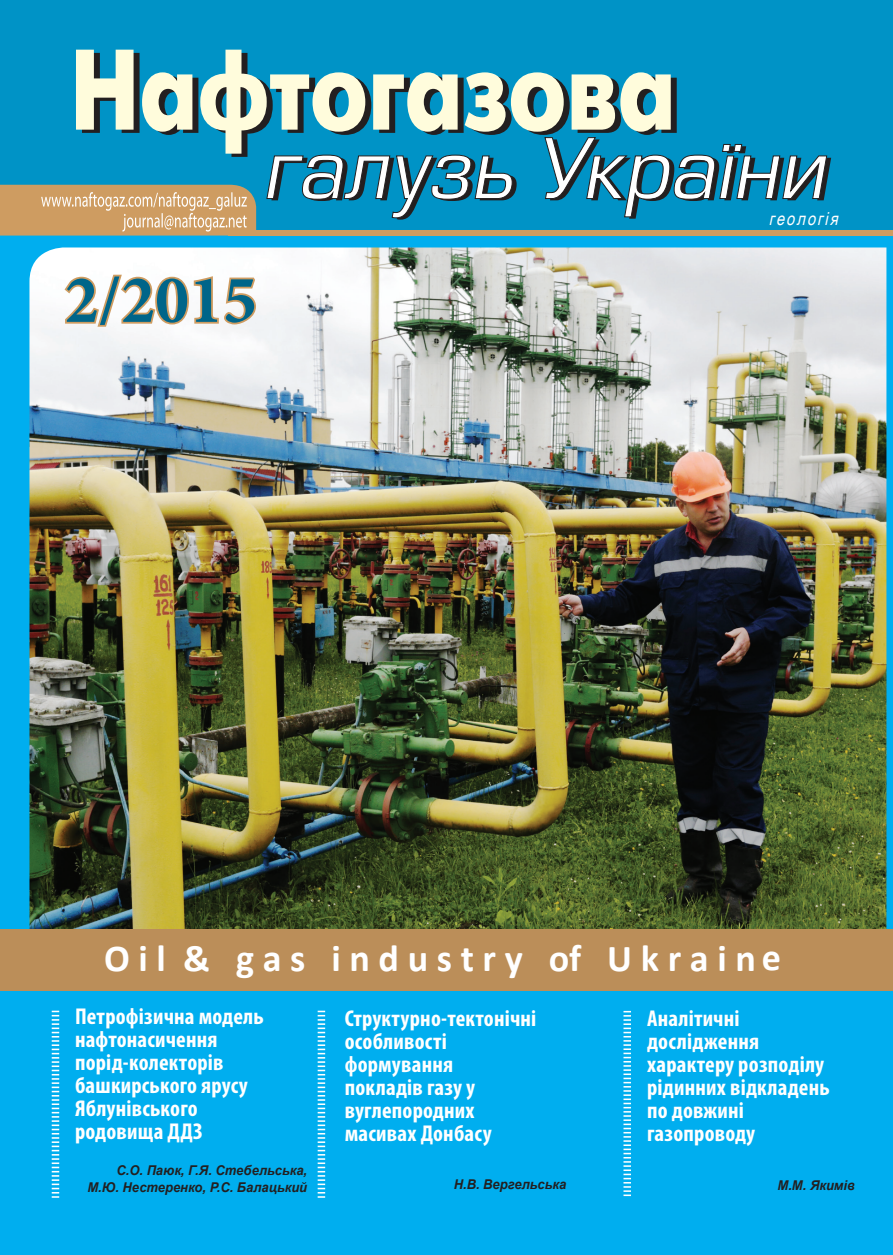
<style>
.page{position:relative;width:893px;height:1255px;background:#fff}
.page>*{position:absolute;margin:0;border:0;box-sizing:border-box;transform-origin:0 0}
.t1{font:700 68.25px "Minion Pro";color:#006589}
.t2{font:700 38.25px "Calibri";color:#fff}
.t3{font:700 condensed 22.95px/23px "Myriad Pro";letter-spacing:.01em;color:#fff}
.t4{font:italic 18px "Arial Narrow";color:#fff}
.t5{font:italic 700 13.5px/16.5px "Arial";color:#231f20;text-align:right;scale:.96 1}
</style>
<div class="page">
<div style="left:0;top:0;width:893px;height:232px;background:#0093c6"></div>
<div style="left:0;top:232px;width:893px;height:1022px;background:#00aeef"></div>
<img style="left:29px;top:247px;width:857px;height:682px">
<svg style="left:266px;top:144px;width:561px;height:74px"></svg>
<svg style="left:231px;top:77px;width:446px;height:80px"></svg>
<svg style="left:76px;top:50px;width:595px;height:104px"></svg>
<svg style="left:0;top:185px;width:256px;height:50px;background:#d1a672"></svg>
<div style="left:0;top:929px;width:893px;height:62px;background:#bb8e59"></div>
<svg style="left:623px;top:1010px;width:8px;height:185px"></svg>
<svg style="left:318px;top:1010px;width:7px;height:187px"></svg>
<svg style="left:52px;top:1010px;width:7px;height:187px"></svg>
<div style="left:228px;top:230px;width:665px;height:6px;background:#ce9c61"></div>
<svg style="left:62px;top:272px;width:196px;height:56px;background:#ebdac7"></svg>
<h1 class="t1" style="left:65px;top:252px;width:194px">2/2015</h1>
<p class="t4" style="left:769px;top:205px;width:76px">геологія</p>
<h2 class="t2" style="left:104px;top:930px;width:678px">O i l &amp; g a s i n d u s t r y of U k r a i n e</h2>
<p class="t3" style="left:75px;top:1004px;width:190px">Петрофізична модель нафтонасичення порід-колекторів башкирського ярусу<br>Яблунівського родовища ДДЗ</p>
<p class="t3" style="left:345px;top:1006px;width:193px">Структурно-тектонічні особливості формування покладів газу у вуглепородних масивах Донбасу</p>
<p class="t5" style="left:454px;top:1176px;width:119px">Н.В. Вергельська</p>
<p class="t5" style="left:88px;top:1162px;width:230px">С.О. Паюк, Г.Я. Стебельська,<br>М.Ю. Нестеренко, Р.С. Балацький</p>
<p class="t3" style="left:647px;top:1006px;width:184px">Аналітичні дослідження характеру розподілу рідинних відкладень по довжині газопроводу</p>
<p class="t5" style="left:778px;top:1177px;width:82px">М.М. Якимів</p>
</div>
